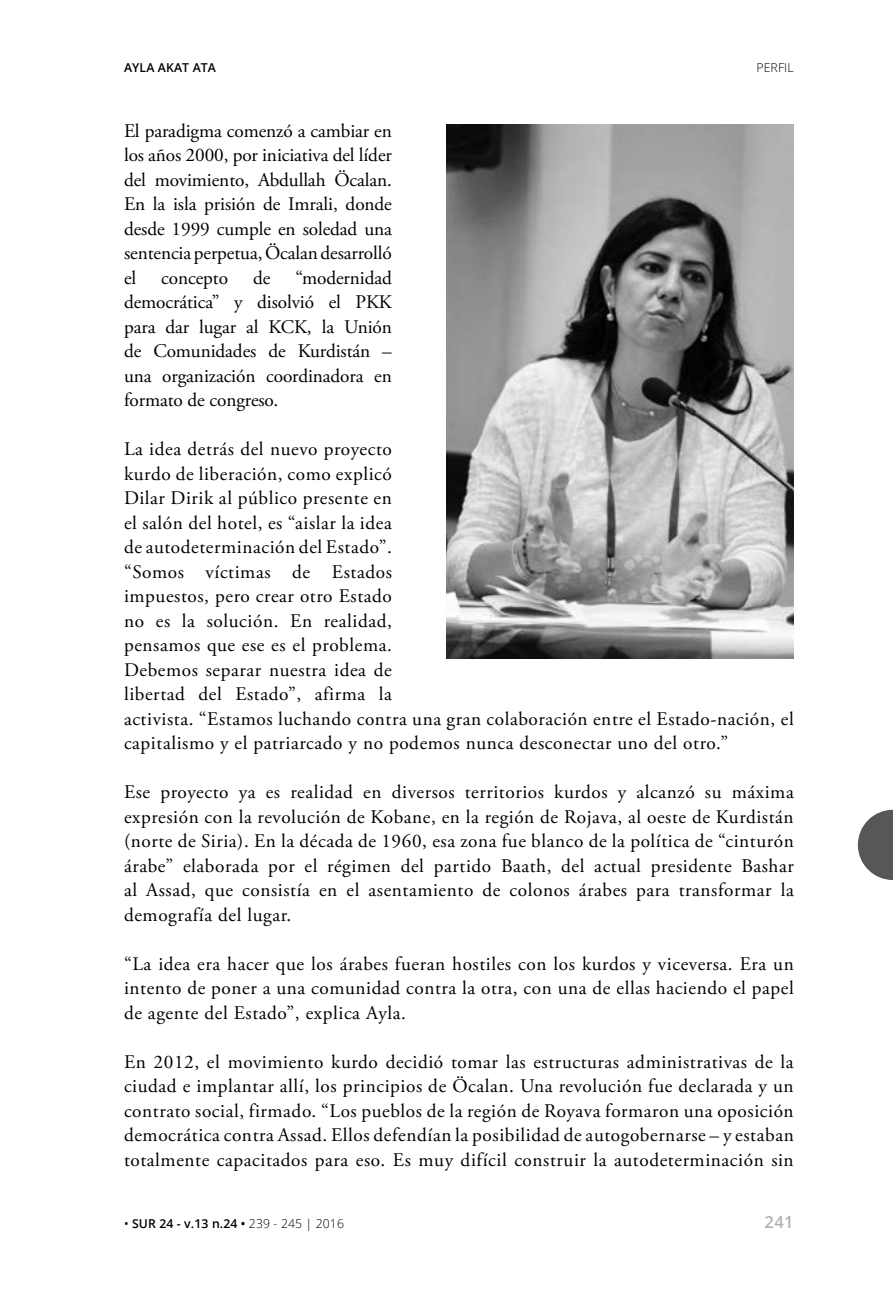
<style>
.page{position:relative;width:893px;height:1290px;background:#fff}
.page>*{position:absolute;margin:0;border:0;box-sizing:border-box;transform-origin:0 0}
.t1{font:19.25px/24.5px "Adobe Garamond Pro";letter-spacing:.03em;color:#000;text-align:justify}
.t2{font:19.25px "Adobe Garamond Pro";letter-spacing:-.005em;color:#000}
.t3{font:600 16.62px "Open Sans";color:#b3b2b2}
.t4{font:600 12.25px "Open Sans";letter-spacing:.01em;color:#000}
.t5{font:300 12.25px "Open Sans";letter-spacing:.01em;color:#000}
.s1{font-weight:400}
.s2{font-weight:300}
</style>
<div class="page">
<svg style="left:858px;top:810px;width:35px;height:70px"></svg>
<img style="left:446px;top:124px;width:348px;height:534px">
<p class="t4" style="left:124px;top:59px;width:94px">AYLA AKAT ATA</p>
<p class="t5" style="left:756px;top:59px;width:39px">PERFIL</p>
<p class="t1" style="left:124px;top:119px;width:269px">El paradigma comenzó a cambiar en los años 2000, por iniciativa del líder del movimiento, Abdullah Öcalan.<br>En la isla prisión de Imrali, donde desde 1999 cumple en soledad una sentencia perpetua, Öcalan desarrolló el</p>
<p class="t1" style="left:124px;top:266px;width:269px;text-indent:171px">“modernidad democrática” y disolvió el PKK para dar lugar al KCK, la Unión de Comunidades de Kurdistán – una organización coordinadora en formato de congreso.</p>
<p class="t1" style="left:124px;top:437px;width:671px;text-align:left">La idea detrás del nuevo proyecto<br>kurdo de liberación, como explicó<br>Dilar Dirik al público presente en<br>el salón del hotel, es “aislar la idea<br>de autodeterminación del Estado”.<br>“Somos víctimas de Estados<br>impuestos, pero crear otro Estado<br>no es la solución. En realidad,<br>pensamos que ese es el problema.<br>Debemos separar nuestra idea de<br>libertad del Estado”, afirma la<br>activista. “Estamos luchando contra una gran colaboración entre el Estado-nación, el capitalismo y el patriarcado y no podemos nunca desconectar uno del otro.”</p>
<p class="t1" style="left:124px;top:780px;width:671px">Ese proyecto ya es realidad en diversos territorios kurdos y alcanzó su máxima expresión con la revolución de Kobane, en la región de Rojava, al oeste de Kurdistán (norte de Siria). En la década de 1960, esa zona fue blanco de la política de “cinturón árabe” elaborada por el régimen del partido Baath, del actual presidente Bashar al Assad, que consistía en el asentamiento de colonos árabes para transformar la demografía del lugar.</p>
<p class="t1" style="left:124px;top:952px;width:671px">“La idea era hacer que los árabes fueran hostiles con los kurdos y viceversa. Era un intento de poner a una comunidad contra la otra, con una de ellas haciendo el papel de agente del Estado”, explica Ayla.</p>
<p class="t1" style="left:124px;top:1050px;width:671px">En 2012, el movimiento kurdo decidió tomar las estructuras administrativas de la ciudad e implantar allí, los principios de Öcalan. Una revolución fue declarada y un contrato social, firmado. “Los pueblos de la región de Royava formaron una oposición democrática contra Assad. Ellos defendían la posibilidad de autogobernarse – y estaban totalmente capacitados para eso. Es muy difícil construir la autodeterminación sin</p>
<p class="t2" style="left:161px;top:266px;width:68px">concepto</p>
<p class="t1" style="left:253px;top:266px;width:19px">de</p>
<p class="t4" style="left:124px;top:1215px;width:222px"><span class="s1">•</span> SUR 24 - v.13 n.24 • <span class="s2">239 - 245 | 2016</span></p>
<p class="t3" style="left:765px;top:1210px;width:31px">241</p>
</div>
